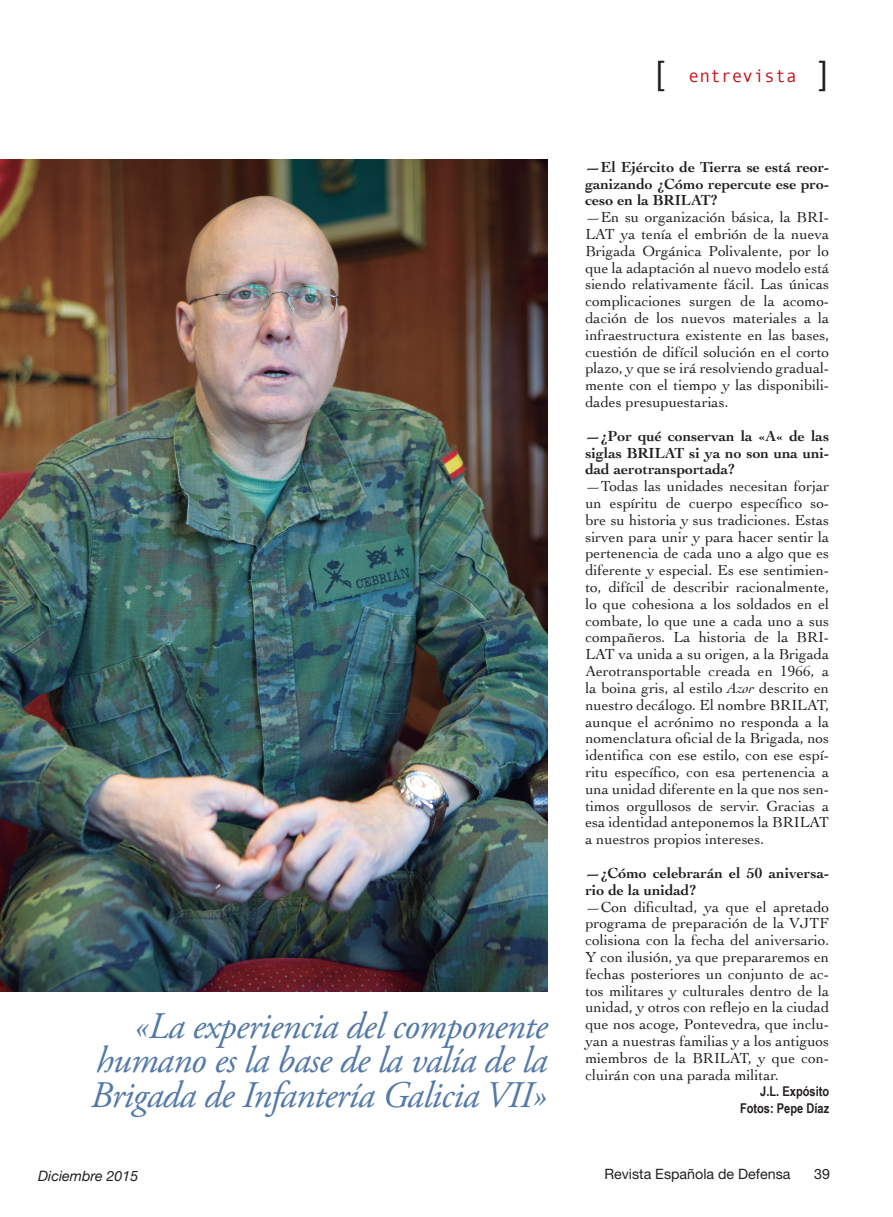
<style>
.page{position:relative;width:893px;height:1217px;background:#fff}
.page>*{position:absolute;margin:0;border:0;box-sizing:border-box;transform-origin:0 0}
.Sumarioaviación{font:italic 37.5px/34.5px "Adobe Garamond Pro";letter-spacing:-.02em;color:#5379a8;text-align:justify}
.t1{font:33px "Helvetica Neue";color:#231f20}
.t2{font:18px "Monotypecom";color:#c4121a}
.Texto_general{font:15.3px/16.8px "Cochin";color:#231f20;text-align:justify}
.Texto_general-2{font:700 15.3px/16.8px "Cochin";color:#231f20;text-align:justify}
.t3{font:14.25px "Helvetica Neue";color:#231f20}
.t4{font:italic 14.25px "Helvetica Neue";color:#231f20}
.Firma{font:700 13.5px "Arial Narrow";color:#231f20}
.s1{font-family:"Helvetica Neue";font-size:33px;color:#231f20}
.s2{font-style:italic}
</style>
<div class="page">
<img style="left:0;top:159px;width:547px;height:832px">
<p class="Sumarioaviación" style="left:91px;top:1009px;width:458px;text-indent:44px">«La experiencia del componente humano es la base de la valía de la Brigada de Infantería Galicia VII»</p>
<p class="t1" style="left:656px;top:45px;width:10px">[</p>
<p class="t2" style="left:689px;top:66px;width:141px">entrevista <span class="s1">]</span></p>
<p class="Texto_general-2" style="left:585px;top:157px;width:245px">—El Ejército de Tierra se está reor&shy;ganizando ¿Cómo repercute ese pro&shy;ceso en la BRILAT?</p>
<p class="Texto_general" style="left:585px;top:208px;width:245px">—En su organización básica, la BRI-LAT ya tenía el embrión de la nueva Brigada Orgánica Polivalente, por lo que la adaptación al nuevo modelo está siendo relativamente fácil. Las únicas complicaciones surgen de la acomo&shy;dación de los nuevos materiales a la infraestructura existente en las bases, cuestión de difícil solución en el corto plazo, y que se irá resolviendo gradual&shy;mente con el tiempo y las disponibili&shy;dades presupuestarias.</p>
<p class="Texto_general-2" style="left:585px;top:426px;width:245px">—¿Por qué conservan la «A« de las siglas BRILAT si ya no son una uni&shy;dad aerotransportada?</p>
<p class="Texto_general" style="left:585px;top:477px;width:245px">—Todas las unidades necesitan forjar un espíritu de cuerpo específico so&shy;bre su historia y sus tradiciones. Estas sirven para unir y para hacer sentir la pertenencia de cada uno a algo que es diferente y especial. Es ese sentimien&shy;to, difícil de describir racionalmente, lo que cohesiona a los soldados en el combate, lo que une a cada uno a sus compañeros. La historia de la BRI-LAT va unida a su origen, a la Brigada Aerotransportable creada en 1966, a la boina gris, al estilo <span class="s2">Azor</span> descrito en nuestro decálogo. El nombre BRILAT, aunque el acrónimo no responda a la nomenclatura oficial de la Brigada, nos identifica con ese estilo, con ese espí&shy;ritu específico, con esa pertenencia a una unidad diferente en la que nos sen&shy;timos orgullosos de servir. Gracias a esa identidad anteponemos la BRILAT a nuestros propios intereses.</p>
<p class="Texto_general-2" style="left:585px;top:863px;width:245px">—¿Cómo celebrarán el 50 aniversa&shy;rio de la unidad?</p>
<p class="Texto_general" style="left:585px;top:897px;width:245px">—Con dificultad, ya que el apretado programa de preparación de la VJTF colisiona con la fecha del aniversario.<br>Y con ilusión, ya que prepararemos en fechas posteriores un conjunto de ac&shy;tos militares y culturales dentro de la unidad, y otros con reflejo en la ciudad que nos acoge, Pontevedra, que inclu&shy;yan a nuestras familias y a los antiguos miembros de la BRILAT, y que con&shy;cluirán con una parada militar.</p>
<p class="Firma" style="left:760px;top:1081px;width:70px">J.L. Expósito</p>
<p class="Firma" style="left:740px;top:1097px;width:91px">Fotos: Pepe Díaz</p>
<p class="t4" style="left:38px;top:1163px;width:102px">Diciembre 2015</p>
<p class="t3" style="left:604px;top:1164px;width:188px">Revista Española de Defensa</p>
<p class="t3" style="left:814px;top:1164px;width:17px">39</p>
</div>
